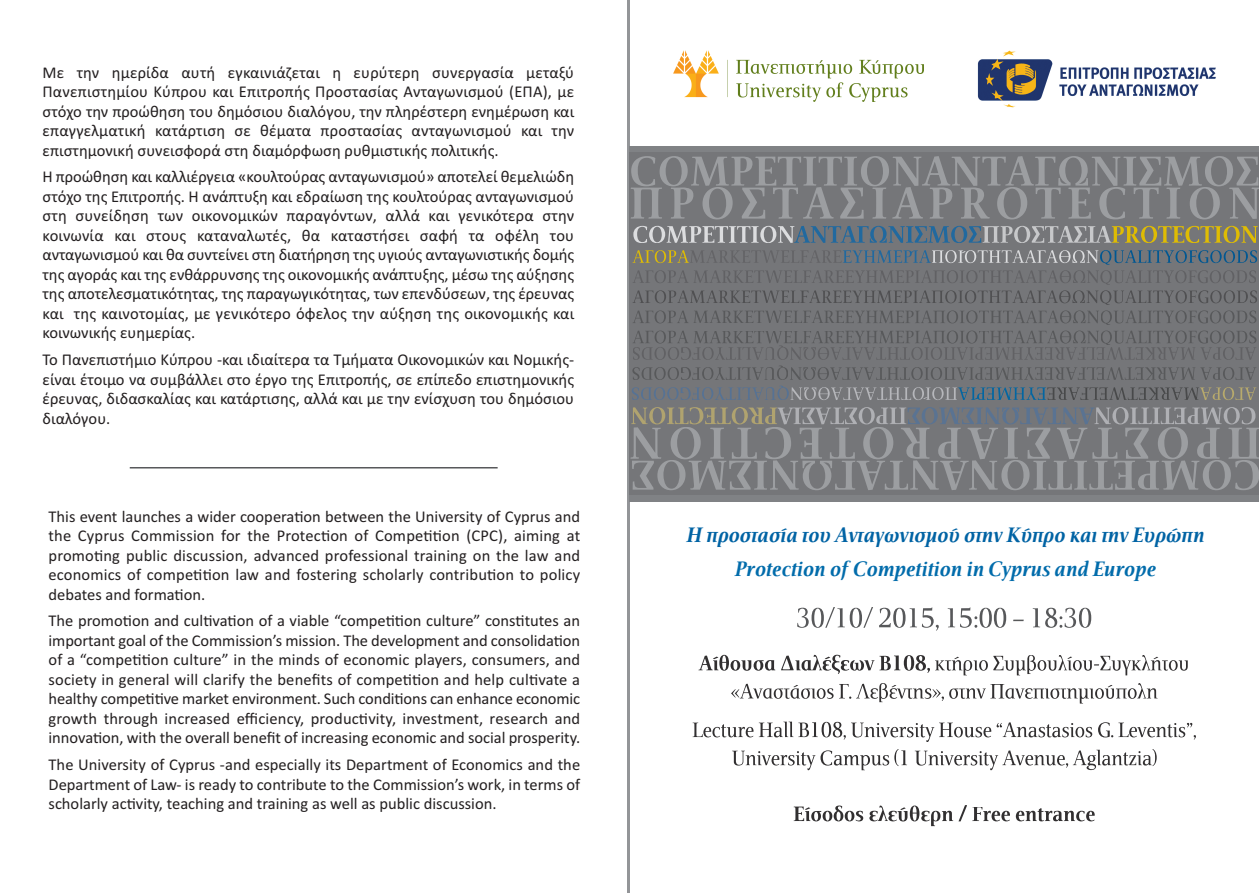
<style>
.page{position:relative;width:1259px;height:893px;background:#fff}
.page>*{position:absolute;margin:0;border:0;box-sizing:border-box;transform-origin:0 0}
.t1{font:italic 700 21px "PF Document";color:#0063a4}
.t2{font:italic 700 21px "PF Document";color:#026cab}
.t3{font:16.5px/19.5px "Calibri";color:#231f20;text-align:justify}
</style>
<div class="page">
<hr style="left:627px;top:0;width:2px;height:893px;background:#939598">
<div style="left:629px;top:146px;width:630px;height:356px;background:#808285"></div>
<img style="left:977px;top:50px;width:239px;height:58px">
<img style="left:674px;top:51px;width:249px;height:50px">
<svg style="left:797px;top:607px;width:158px;height:24px"></svg>
<svg style="left:698px;top:655px;width:102px;height:16px"></svg>
<svg style="left:935px;top:656px;width:87px;height:19px"></svg>
<svg style="left:731px;top:684px;width:85px;height:15px"></svg>
<svg style="left:692px;top:723px;width:80px;height:14px"></svg>
<svg style="left:732px;top:751px;width:68px;height:15px"></svg>
<svg style="left:793px;top:805px;width:85px;height:16px"></svg>
<svg style="left:972px;top:807px;width:80px;height:14px"></svg>
<svg style="left:629px;top:152px;width:630px;height:343px;fill:#757679"></svg>
<svg style="left:633px;top:226px;width:103px;height:17px"></svg>
<svg style="left:794px;top:226px;width:128px;height:17px"></svg>
<svg style="left:982px;top:226px;width:113px;height:17px"></svg>
<svg style="left:1111px;top:226px;width:102px;height:17px"></svg>
<svg style="left:632px;top:250px;width:129px;height:13px"></svg>
<svg style="left:842px;top:250px;width:69px;height:13px"></svg>
<svg style="left:931px;top:250px;width:69px;height:13px"></svg>
<svg style="left:632px;top:270px;width:132px;height:13px"></svg>
<svg style="left:845px;top:270px;width:68px;height:13px"></svg>
<svg style="left:632px;top:290px;width:129px;height:13px"></svg>
<svg style="left:842px;top:290px;width:69px;height:13px"></svg>
<svg style="left:632px;top:310px;width:132px;height:13px"></svg>
<svg style="left:845px;top:311px;width:68px;height:12px"></svg>
<svg style="left:979px;top:310px;width:92px;height:13px"></svg>
<svg style="left:845px;top:331px;width:68px;height:12px"></svg>
<svg style="left:630px;top:156px;width:256px;height:64px"></svg>
<svg style="left:921px;top:156px;width:237px;height:64px"></svg>
<hr style="left:130px;top:467px;width:367px;height:1px;background:#57585a">
<svg style="left:675px;top:407px;width:584px;height:83px"></svg>
<svg style="left:1127px;top:387px;width:129px;height:13px"></svg>
<svg style="left:977px;top:387px;width:69px;height:13px"></svg>
<svg style="left:888px;top:387px;width:69px;height:13px"></svg>
<svg style="left:714px;top:386px;width:75px;height:14px"></svg>
<svg style="left:1124px;top:367px;width:132px;height:13px"></svg>
<svg style="left:975px;top:367px;width:68px;height:13px"></svg>
<svg style="left:817px;top:367px;width:93px;height:13px"></svg>
<svg style="left:1100px;top:250px;width:156px;height:110px"></svg>
<svg style="left:975px;top:330px;width:96px;height:30px"></svg>
<svg style="left:632px;top:330px;width:156px;height:50px"></svg>
<p class="t3" style="left:43px;top:62px;width:533px">Με την ημερίδα αυτή εγκαινιάζεται η ευρύτερη συνεργασία μεταξύ Πανεπιστημίου Κύπρου και Επιτροπής Προστασίας Ανταγωνισμού (ΕΠΑ), με στόχο την προώθηση του δημόσιου διαλόγου, την πληρέστερη ενημέρωση και επαγγελματική κατάρτιση σε θέματα προστασίας ανταγωνισμού και την επιστημονική συνεισφορά στη διαμόρφωση ρυθμιστικής πολιτικής.</p>
<p class="t3" style="left:43px;top:167px;width:533px">Η προώθηση και καλλιέργεια «κουλτούρας ανταγωνισμού» αποτελεί θεμελιώδη στόχο της Επιτροπής. Η ανάπτυξη και εδραίωση της κουλτούρας ανταγωνισμού στη συνείδηση των οικονομικών παραγόντων, αλλά και γενικότερα στην κοινωνία και στους καταναλωτές, θα καταστήσει σαφή τα οφέλη του ανταγωνισμού και θα συντείνει στη διατήρηση της υγιούς ανταγωνιστικής δομής της αγοράς και της ενθάρρυνσης της οικονομικής ανάπτυξης, μέσω της αύξησης της αποτελεσματικότητας, της παραγωγικότητας, των επενδύσεων, της έρευνας και της καινοτομίας, με γενικότερο όφελος την αύξηση της οικονομικής και κοινωνικής ευημερίας.</p>
<p class="t3" style="left:43px;top:350px;width:533px">Το Πανεπιστήμιο Κύπρου -και ιδιαίτερα τα Τμήματα Οικονομικών και Νομικής&shy;είναι έτοιμο να συμβάλλει στο έργο της Επιτροπής, σε επίπεδο επιστημονικής έρευνας, διδασκαλίας και κατάρτισης, αλλά και με την ενίσχυση του δημόσιου διαλόγου.</p>
<p class="t3" style="left:49px;top:506px;width:533px">This event launches a wider cooperation between the University of Cyprus and the Cyprus Commission for the Protection of Competition (CPC), aiming at promoting public discussion, advanced professional training on the law and economics of competition law and fostering scholarly contribution to policy debates and formation.</p>
<p class="t3" style="left:49px;top:611px;width:533px">The promotion and cultivation of a viable “competition culture” constitutes an important goal of the Commission’s mission. The development and consolidation of a “competition culture” in the minds of economic players, consumers, and society in general will clarify the benefits of competition and help cultivate a healthy competitive market environment. Such conditions can enhance economic growth through increased efficiency, productivity, investment, research and innovation, with the overall benefit of increasing economic and social prosperity.</p>
<p class="t3" style="left:49px;top:755px;width:533px">The University of Cyprus -and especially its Department of Economics and the Department of Law- is ready to contribute to the Commission’s work, in terms of scholarly activity, teaching and training as well as public discussion.</p>
<p class="t1" style="left:687px;top:523px;width:519px">Η προστασία του Ανταγωνισμού στην Κύπρο και την Ευρώπη</p>
<p class="t2" style="left:735px;top:557px;width:422px">Protection of Competition in Cyprus and Europe</p>
</div>
